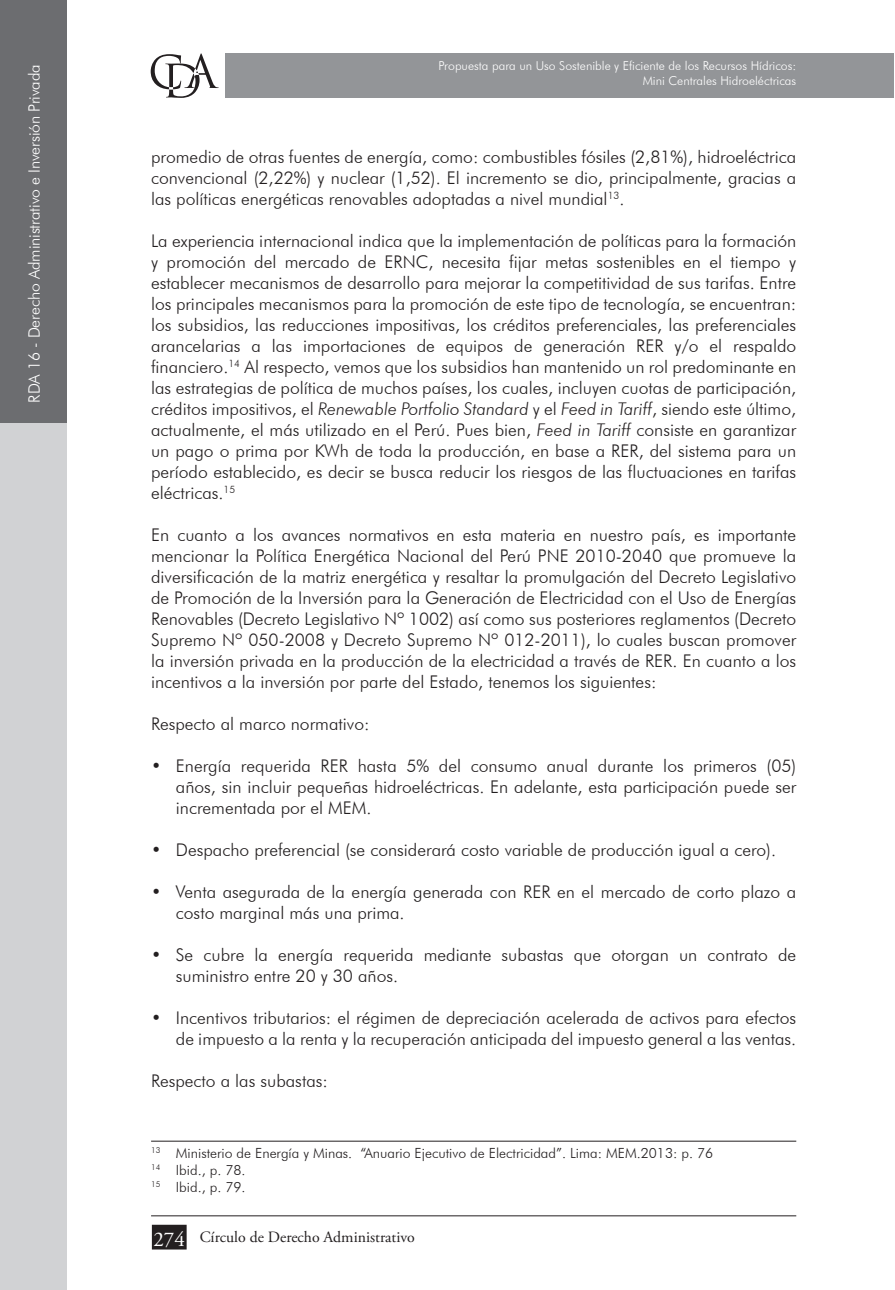
<style>
.page{position:relative;width:895px;height:1290px;background:#fff}
.page>*{position:absolute;margin:0;border:0;box-sizing:border-box;transform-origin:0 0}
.Texto{font:300 17.5px/21px "Futura BT";color:#231f20;text-align:justify}
.Sangria{font:300 17.5px/21px "Futura BT";color:#231f20}
.t1{font:300 15.75px "Futura BT";letter-spacing:-.01em;color:#fff}
.t2{font:15.75px "Adobe Garamond Pro";color:#231f20}
.Texto_nota_pie{font:300 14px "Futura BT";color:#231f20}
.t3{font:300 12.25px/14.7px "Futura BT";color:#fff;text-align:right}
.s1{font-style:italic}
.s2{font-size:21px;color:#fff}
</style>
<div class="page">
<div style="left:225px;top:53px;width:669px;height:45px;background:#939598"></div>
<svg style="left:151px;top:53px;width:68px;height:45px"></svg>
<hr style="left:151px;top:1215px;width:645px;height:1px;background:#231f20">
<div style="left:153px;top:1225px;width:33px;height:23px;background:#231f20"></div>
<div style="left:152px;top:1224px;width:35px;height:25px;border:2px solid #231f20"></div>
<div style="left:0;top:418px;width:67px;height:872px;background:#d1d2d4"></div>
<div style="left:0;top:0;width:67px;height:422px;background:#6c6d70"></div>
<hr style="left:151px;top:1140px;width:645px;height:1px;background:#231f20">
<p class="t1" style="left:25px;top:402px;width:340px;rotate:-90deg">RDA 16 - Derecho Administrativo e Inversión Privada</p>
<p class="t3" style="left:438px;top:58px;width:359px">Propuesta para un Uso Sostenible y Eficiente de los Recursos Hídricos:<br>Mini Centrales Hidroeléctricas</p>
<p class="Texto" style="left:151px;top:146px;width:646px">promedio de otras fuentes de energía, como: combustibles fósiles (2,81%), hidroeléctrica convencional (2,22%) y nuclear (1,52). El incremento se dio, principalmente, gracias a las políticas energéticas renovables adoptadas a nivel mundial<sup>13</sup>.</p>
<p class="Texto" style="left:151px;top:230px;width:646px">La experiencia internacional indica que la implementación de políticas para la formación y promoción del mercado de ERNC, necesita fijar metas sostenibles en el tiempo y establecer mecanismos de desarrollo para mejorar la competitividad de sus tarifas. Entre los principales mecanismos para la promoción de este tipo de tecnología, se encuentran: los subsidios, las reducciones impositivas, los créditos preferenciales, las preferenciales arancelarias a las importaciones de equipos de generación RER y/o el respaldo financiero.<sup>14</sup> Al respecto, vemos que los subsidios han mantenido un rol predominante en las estrategias de política de muchos países, los cuales, incluyen cuotas de participación, créditos impositivos, el <span class="s1">Renewable Portfolio Standard</span> y el <span class="s1">Feed in Tariff</span>, siendo este último, actualmente, el más utilizado en el Perú. Pues bien, <span class="s1">Feed in Tariff</span> consiste en garantizar un pago o prima por KWh de toda la producción, en base a RER, del sistema para un período establecido, es decir se busca reducir los riesgos de las fluctuaciones en tarifas eléctricas.<sup>15</sup></p>
<p class="Texto" style="left:151px;top:524px;width:646px">En cuanto a los avances normativos en esta materia en nuestro país, es importante mencionar la Política Energética Nacional del Perú PNE 2010-2040 que promueve la diversificación de la matriz energética y resaltar la promulgación del Decreto Legislativo de Promoción de la Inversión para la Generación de Electricidad con el Uso de Energías Renovables (Decreto Legislativo Nº 1002) así como sus posteriores reglamentos (Decreto Supremo Nº 050-2008 y Decreto Supremo Nº 012-2011), lo cuales buscan promover la inversión privada en la producción de la electricidad a través de RER. En cuanto a los incentivos a la inversión por parte del Estado, tenemos los siguientes:</p>
<p class="Texto" style="left:151px;top:713px;width:220px">Respecto al marco normativo:</p>
<p class="Sangria" style="left:176px;top:755px;width:622px;text-align:justify;text-indent:-25px">• Energía requerida RER hasta 5% del consumo anual durante los primeros (05) años, sin incluir pequeñas hidroeléctricas. En adelante, esta participación puede ser incrementada por el MEM.</p>
<p class="Sangria" style="left:151px;top:839px;width:626px">• Despacho preferencial (se considerará costo variable de producción igual a cero).</p>
<p class="Sangria" style="left:176px;top:881px;width:622px;text-indent:-25px">• Venta asegurada de la energía generada con RER en el mercado de corto plazo a costo marginal más una prima.</p>
<p class="Sangria" style="left:176px;top:944px;width:622px;text-indent:-25px">• Se cubre la energía requerida mediante subastas que otorgan un contrato de suministro entre 20 y 30 años.</p>
<p class="Sangria" style="left:151px;top:1007px;width:646px;text-align:right">• Incentivos tributarios: el régimen de depreciación acelerada de activos para efectos de impuesto a la renta y la recuperación anticipada del impuesto general a las ventas.</p>
<p class="Texto" style="left:151px;top:1070px;width:178px">Respecto a las subastas:</p>
<p class="Texto_nota_pie" style="left:151px;top:1144px;width:563px"><sup>13</sup> Ministerio de Energía y Minas. “Anuario Ejecutivo de Electricidad”. Lima: MEM.2013: p. 76</p>
<p class="Texto_nota_pie" style="left:151px;top:1161px;width:96px"><sup>14</sup> Ibid., p. 78.</p>
<p class="Texto_nota_pie" style="left:151px;top:1178px;width:96px"><sup>15</sup> Ibid., p. 79.</p>
<p class="t2" style="left:153px;top:1227px;width:263px"><span class="s2">274</span> Círculo de Derecho Administrativo</p>
</div>
